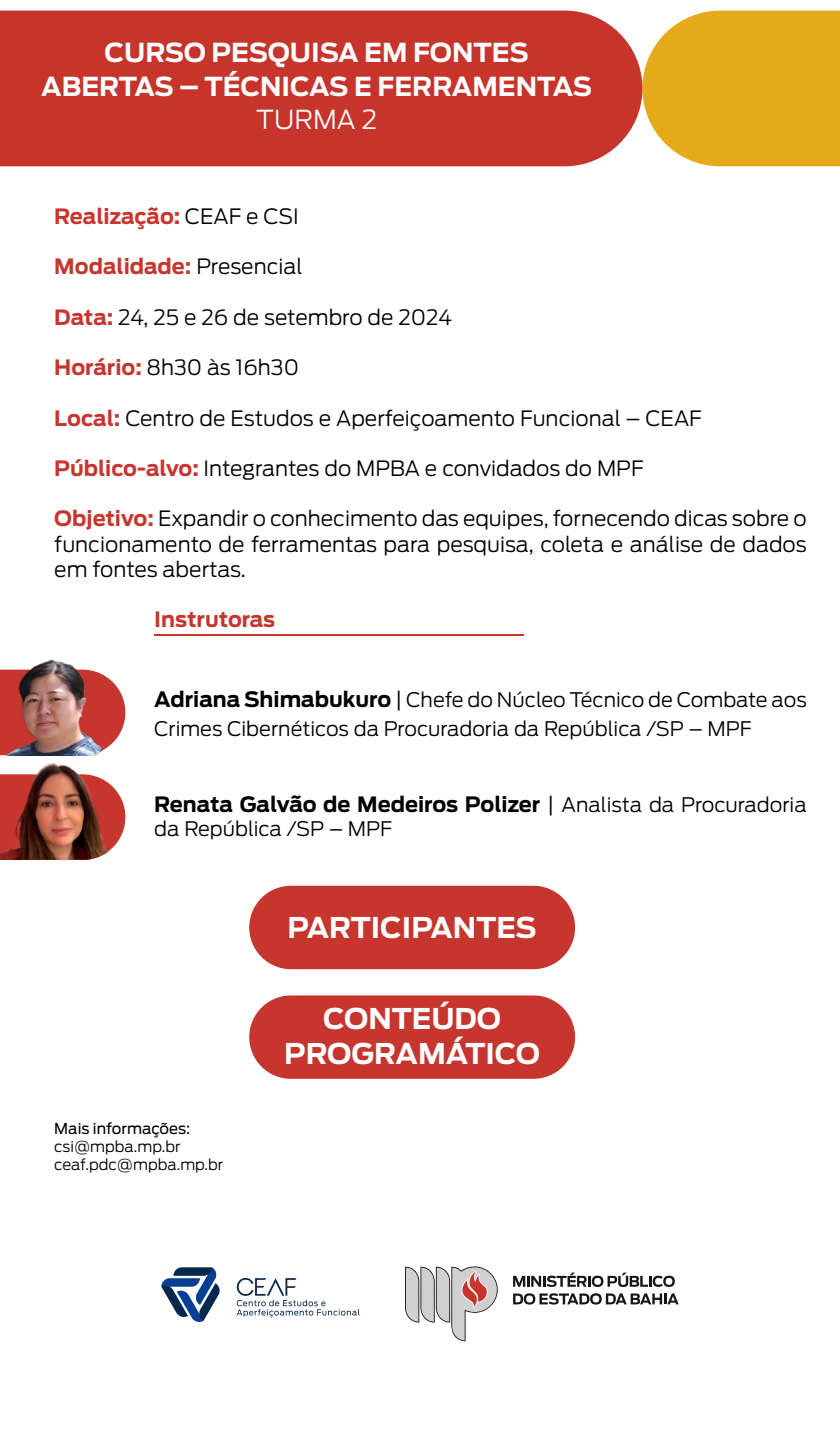
<style>
.page{position:relative;width:840px;height:1434px;background:#fff}
.page>*{position:absolute;margin:0;border:0;box-sizing:border-box;transform-origin:0 0}
.t1{font:700 28.4px/34.1px "Antenna";color:#fff;text-align:center}
.t2{font:700 26px/33.2px "Antenna";color:#fff;text-align:center}
.t3{font:300 26px "Antenna";color:#fff}
.t4{font:300 21px/25.2px "Antenna";color:#000;text-align:justify}
.t5{font:700 21px "Antenna";color:#000}
.t6{font:700 21px "Antenna";color:#c7362e}
.t7{font:300 20px/29.2px "Antenna";color:#000}
.t8{font:300 15px/18px "Antenna";color:#000}
.t9{font:15px "Antenna";color:#000}
.s1{font-weight:300;color:#000}
.s2{font-weight:700;color:#c7362e}
.s3{font-weight:700;font-size:21px}
.s4{font-size:21px}
.s5{font-weight:300}
.s6{font-weight:300;font-size:20px}
</style>
<div class="page">
<div style="left:249px;top:995px;width:326px;height:84px;background:#c7362e;border-radius:42px"></div>
<div style="left:249px;top:886px;width:326px;height:83px;background:#c7362e;border-radius:42px"></div>
<svg style="left:405px;top:1266px;width:93px;height:75px"></svg>
<svg style="left:513px;top:1273px;width:162px;height:14px"></svg>
<svg style="left:513px;top:1293px;width:166px;height:12px"></svg>
<svg style="left:161px;top:1267px;width:59px;height:55px"></svg>
<svg style="left:237px;top:1278px;width:123px;height:39px"></svg>
<svg style="left:642px;top:11px;width:198px;height:155px;background:#e7b12d"></svg>
<div style="left:0;top:11px;width:642px;height:155px;background:#c6342c"></div>
<hr style="left:154px;top:634px;width:370px;height:1px;background:#c7362e">
<svg style="left:0;top:670px;width:125px;height:85px"></svg>
<img style="left:5px;top:659px;width:99px;height:96px">
<svg style="left:119px;top:794px;width:6px;height:46px"></svg>
<img style="left:0;top:763px;width:119px;height:97px">
<p class="t2" style="left:41px;top:36px;width:552px">CURSO PESQUISA EM FONTES<br>ABERTAS – TÉCNICAS E FERRAMENTAS</p>
<p class="t3" style="left:256px;top:104px;width:122px">TURMA 2</p>
<p class="t6" style="left:54px;top:204px;width:246px">Realização: <span class="s1">CEAF e CSI</span></p>
<p class="t6" style="left:54px;top:254px;width:250px">Modalidade: <span class="s1">Presencial</span></p>
<p class="t4" style="left:54px;top:305px;width:400px"><span class="s2">Data:</span> 24, 25 e 26 de setembro de 2024</p>
<p class="t4" style="left:54px;top:355px;width:246px"><span class="s2">Horário:</span> 8h30 às 16h30</p>
<p class="t4" style="left:54px;top:405px;width:649px"><span class="s2">Local:</span> Centro de Estudos e Aperfeiçoamento Funcional – CEAF</p>
<p class="t4" style="left:54px;top:456px;width:591px"><span class="s2">Público-alvo:</span> Integrantes do MPBA e convidados do MPF</p>
<p class="t4" style="left:54px;top:506px;width:754px"><span class="s2">Objetivo:</span> Expandir o conhecimento das equipes, fornecendo dicas sobre o funcionamento de ferramentas para pesquisa, coleta e análise de dados em fontes abertas.</p>
<p class="t6" style="left:154px;top:607px;width:122px">Instrutoras</p>
<p class="t7" style="left:154px;top:685px;width:654px"><span class="s3">Adriana Shimabukuro</span> <span class="s4">|</span> Chefe do Núcleo Técnico de Combate aos<br>Crimes Cibernéticos da Procuradoria da República /SP – MPF</p>
<p class="t5" style="left:154px;top:791px;width:654px">Renata Galvão de Medeiros Polizer <span class="s5">|</span> <span class="s6">Analista da Procuradoria</span></p>
<p class="t7" style="left:154px;top:814px;width:239px">da República /SP – MPF</p>
<h1 class="t1" style="left:288px;top:911px;width:251px">PARTICIPANTES</h1>
<p class="t9" style="left:54px;top:1120px;width:137px">Mais informações:</p>
<p class="t8" style="left:54px;top:1138px;width:171px">csi@mpba.mp.br ceaf.pdc@mpba.mp.br</p>
<h1 class="t1" style="left:284px;top:1002px;width:257px">CONTEÚDO<br>PROGRAMÁTICO</h1>
</div>
